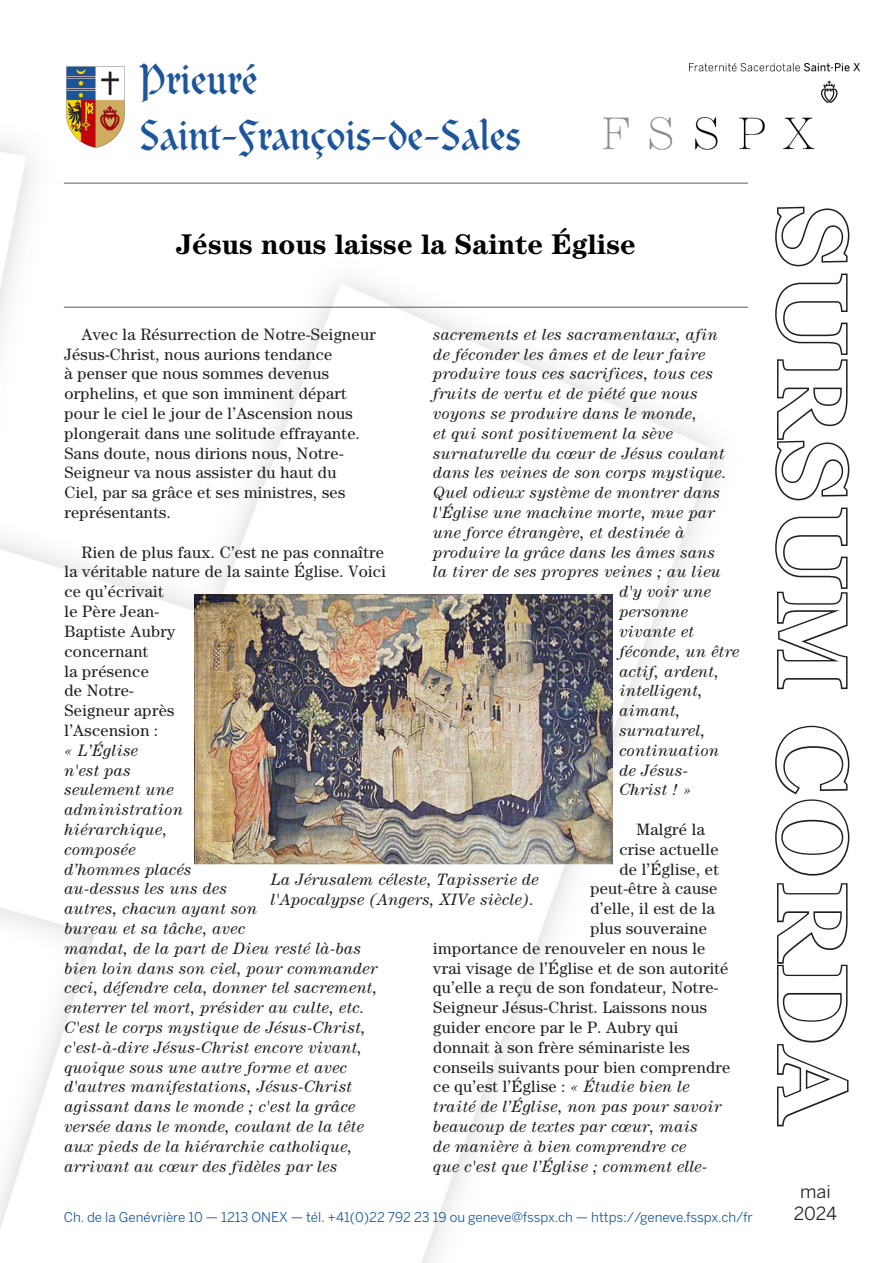
<style>
.page{position:relative;width:893px;height:1263px;background:#fff}
.page>*{position:absolute;margin:0;border:0;box-sizing:border-box;transform-origin:0 0}
.Légende{font:700 97.5px "Georgia";letter-spacing:.04em;color:#fff}
.t1{font:43.05px "Clairvaux LT Std";color:#1c559b}
.Légende-2{font:700 28.5px "Century Std";color:#000}
.t2{font:18px "Benton Sans";letter-spacing:-.01em;color:#231f20}
.t3{font:italic 16.5px/19.8px "Century Std";letter-spacing:.02em;color:#231f20}
.t4{font:16.5px/19.8px "Century Std";letter-spacing:.02em;color:#231f20}
.Légende-3{font:13.35px "Benton Sans";color:#16589e}
.s1{font-style:normal}
.s2{font-style:italic}
</style>
<div class="page">
<img style="left:0;top:63px;width:860px;height:1199px">
<svg style="left:773px;top:205px;width:83px;height:486px"></svg>
<svg style="left:774px;top:724px;width:77px;height:404px"></svg>
<hr style="left:64px;top:183px;width:684px;height:1px;background:#5c5c5f">
<img style="left:64px;top:64px;width:63px;height:86px">
<img style="left:604px;top:64px;width:256px;height:85px">
<hr style="left:64px;top:307px;width:684px;height:1px;background:#5c5c5f">
<img style="left:194px;top:594px;width:419px;height:270px">
<p class="t1" style="left:139px;top:54px;width:120px">Prieuré</p>
<p class="t1" style="left:139px;top:110px;width:383px">Saint-François-de-Sales</p>
<p class="Légende-2" style="left:176px;top:227px;width:461px">Jésus nous laisse la Sainte Église</p>
<p class="t4" style="left:64px;top:324px;width:313px;text-indent:17px">Avec la Résurrection de Notre-Seigneur Jésus-Christ, nous aurions tendance<br>à penser que nous sommes devenus orphelins, et que son imminent départ pour le ciel le jour de l’Ascension nous plongerait dans une solitude effrayante.<br>Sans doute, nous dirions nous, Notre-Seigneur va nous assister du haut du<br>Ciel, par sa grâce et ses ministres, ses représentants.</p>
<p class="t3" style="left:64px;top:542px;width:323px;text-indent:17px"><span class="s1">Rien de plus faux. C’est ne pas connaître la véritable nature de la sainte Église. Voici ce qu’écrivait<br>le Père Jean-<br>Baptiste Aubry<br>concernant<br>la présence<br>de Notre-<br>Seigneur après<br>l’Ascension :<br></span>« L’Église<br>n'est pas<br>seulement une<br>administration<br>hiérarchique,<br>composée<br>d’hommes placés<br>au-dessus les uns des<br>autres, chacun ayant son<br>bureau et sa tâche, avec<br>mandat, de la part de Dieu resté là-bas bien loin dans son ciel, pour commander ceci, défendre cela, donner tel sacrement, enterrer tel mort, présider au culte, etc.<br>C'est le corps mystique de Jésus-Christ, c'est-à-dire Jésus-Christ encore vivant, quoique sous une autre forme et avec d'autres manifestations, Jésus-Christ agissant dans le monde ; c'est la grâce versée dans le monde, coulant de la tête aux pieds de la hiérarchie catholique, arrivant au cœur des fidèles par les</p>
<p class="t3" style="left:433px;top:324px;width:286px">sacrements et les sacramentaux, afin</p>
<p class="t3" style="left:433px;top:344px;width:274px">de féconder les âmes et de leur faire</p>
<p class="t3" style="left:433px;top:364px;width:281px">produire tous ces sacrifices, tous ces</p>
<p class="t3" style="left:433px;top:384px;width:266px">fruits de vertu et de piété que nous</p>
<p class="t3" style="left:433px;top:403px;width:265px">voyons se produire dans le monde,</p>
<p class="t3" style="left:433px;top:423px;width:241px">et qui sont positivement la sève</p>
<p class="t3" style="left:433px;top:443px;width:293px">surnaturelle du cœur de Jésus coulant</p>
<p class="t3" style="left:433px;top:463px;width:295px">dans les veines de son corps mystique.</p>
<p class="t3" style="left:433px;top:483px;width:288px">Quel odieux système de montrer dans</p>
<p class="t3" style="left:433px;top:502px;width:283px">l'Église une machine morte, mue par</p>
<p class="t3" style="left:433px;top:522px;width:253px">une force étrangère, et destinée à</p>
<p class="t3" style="left:433px;top:542px;width:283px">produire la grâce dans les âmes sans</p>
<p class="t3" style="left:433px;top:562px;width:289px">la tirer de ses propres veines ; au lieu</p>
<p class="t3" style="left:619px;top:582px;width:93px">d'y voir une</p>
<p class="t3" style="left:619px;top:601px;width:70px">personne</p>
<p class="t3" style="left:619px;top:621px;width:76px">vivante et</p>
<p class="t3" style="left:619px;top:641px;width:122px">féconde, un être</p>
<p class="t3" style="left:619px;top:661px;width:101px">actif, ardent,</p>
<p class="t3" style="left:619px;top:681px;width:85px">intelligent,</p>
<p class="t3" style="left:619px;top:700px;width:62px">aimant,</p>
<p class="t3" style="left:619px;top:720px;width:87px">surnaturel,</p>
<p class="t3" style="left:619px;top:740px;width:101px">continuation</p>
<p class="t3" style="left:619px;top:760px;width:70px">de Jésus-</p>
<p class="t3" style="left:619px;top:780px;width:73px">Christ ! »</p>
<p class="t4" style="left:636px;top:819px;width:70px">Malgré la</p>
<p class="t4" style="left:619px;top:839px;width:101px">crise actuelle</p>
<p class="t4" style="left:619px;top:859px;width:101px">de l’Église, et</p>
<p class="t4" style="left:590px;top:878px;width:128px">peut-être à cause</p>
<p class="t4" style="left:590px;top:898px;width:126px">d’elle, il est de la</p>
<p class="t4" style="left:590px;top:918px;width:118px">plus souveraine</p>
<p class="t4" style="left:433px;top:938px;width:274px">importance de renouveler en nous le</p>
<p class="t4" style="left:433px;top:958px;width:297px">vrai visage de l’Église et de son autorité</p>
<p class="t4" style="left:433px;top:977px;width:287px">qu’elle a reçu de son fondateur, Notre-</p>
<p class="t4" style="left:433px;top:997px;width:275px">Seigneur Jésus-Christ. Laissons nous</p>
<p class="t4" style="left:433px;top:1017px;width:247px">guider encore par le P. Aubry qui</p>
<p class="t4" style="left:433px;top:1037px;width:258px">donnait à son frère séminariste les</p>
<p class="t4" style="left:433px;top:1057px;width:299px">conseils suivants pour bien comprendre</p>
<p class="t4" style="left:433px;top:1076px;width:258px">ce qu’est l’Église : <span class="s2">« Étudie bien le</span></p>
<p class="t3" style="left:433px;top:1096px;width:290px">traité de l’Église, non pas pour savoir</p>
<p class="t3" style="left:433px;top:1116px;width:266px">beaucoup de textes par cœur, mais</p>
<p class="t3" style="left:433px;top:1136px;width:254px">de manière à bien comprendre ce</p>
<p class="t3" style="left:433px;top:1156px;width:276px">que c'est que l’Église ; comment elle-</p>
<p class="t3" style="left:271px;top:869px;width:269px">La Jérusalem céleste, Tapisserie de l'Apocalypse (Angers, XIVe siècle).</p>
<p class="Légende-3" style="left:64px;top:1209px;width:691px">Ch. de la Genévrière 10 — 1213 ONEX — tél. +41(0)22 792 23 19 ou geneve@fsspx.ch — https://geneve.fsspx.ch/fr</p>
<p class="Légende" style="left:867px;top:205px;width:923px;rotate:90deg">SURSUM CORDA</p>
<p class="t2" style="left:800px;top:1181px;width:32px">mai</p>
<p class="t2" style="left:794px;top:1203px;width:45px">2024</p>
</div>
